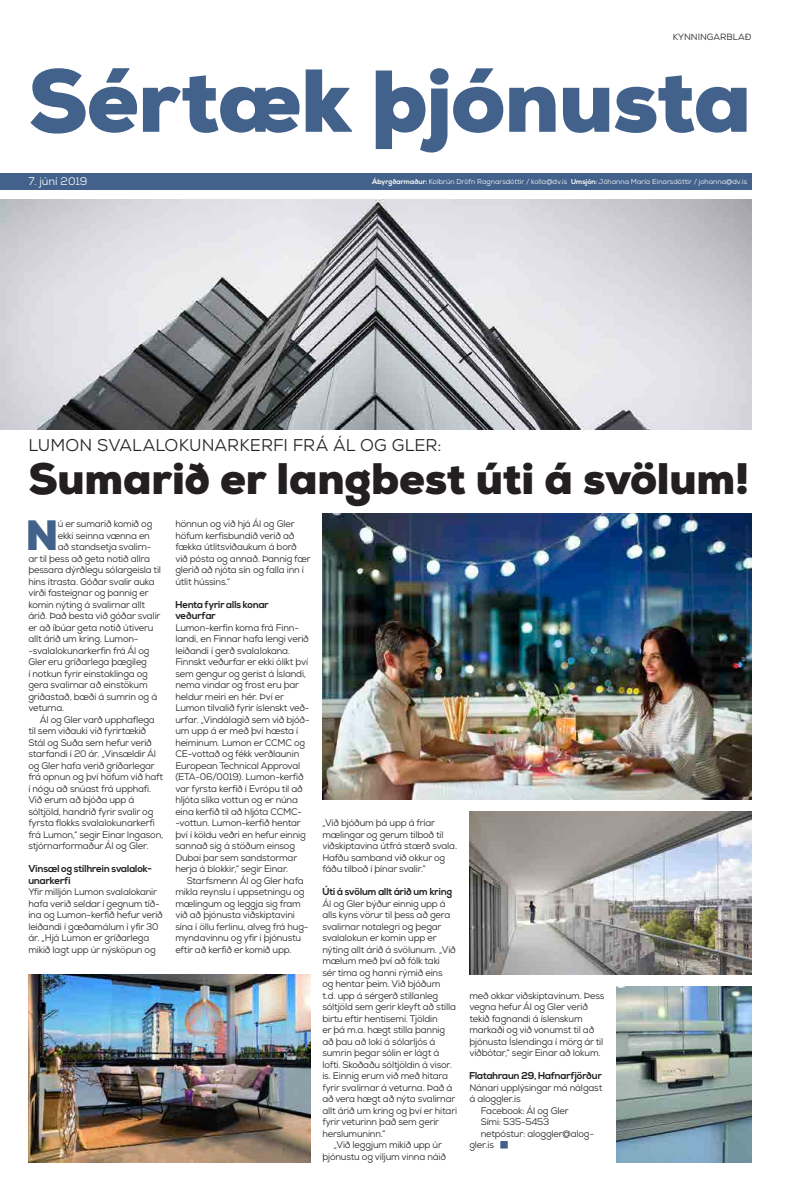
<style>
.page{position:relative;width:794px;height:1191px;background:#fff}
.page>*{position:absolute;margin:0;border:0;box-sizing:border-box;transform-origin:0 0}
.t1{font:900 89px "Nexa";letter-spacing:-.015em;color:#43628b}
.Fyrirsögn{font:900 44px "Nexa";letter-spacing:-.005em;color:#231f20}
.Upphafsstafur{font:900 42.4px "Nexa";color:#43628b}
.Yfirfyrirsögn{font:17px "Nexa";letter-spacing:.005em;color:#262324}
.t2{font:11px "Nexa";color:#fff}
.Millifyrirsögn{font:700 10px/11.5px "Nexa";letter-spacing:-.01em;color:#231f20}
.Meginmál_-_án_inndrá{font:9.5px/11.5px "Nexa";letter-spacing:-.02em;color:#231f20}
.Meginmál{font:9.5px/11.5px "Nexa";letter-spacing:-.02em;color:#231f20}
.Upphafsstafur-2{font:9.5px "Nexa";letter-spacing:-.02em;color:#231f20}
.t3{font:9px "Nexa";color:#231f20}
.t4{font:7px "Nexa";color:#fff}
.s1{font-weight:700}
.s2{color:#43628b}
</style>
<div class="page">
<div style="left:0;top:173px;width:751px;height:17px;background:#43628b"></div>
<div style="left:500px;top:1141px;width:8px;height:7px;border:2px solid #43628b"></div>
<img style="left:469px;top:811px;width:282px;height:163px">
<img style="left:28px;top:974px;width:282px;height:188px">
<img style="left:322px;top:513px;width:429px;height:286px">
<img style="left:0;top:200px;width:751px;height:229px">
<img style="left:616px;top:986px;width:135px;height:176px">
<p class="t3" style="left:672px;top:31px;width:80px">KYNNINGARBLAÐ</p>
<h1 class="t1" style="left:28px;top:44px;width:724px">Sértæk þjónusta</h1>
<p class="t2" style="left:28px;top:175px;width:61px">7. júní 2019</p>
<p class="t4" style="left:372px;top:177px;width:376px"><span class="s1">Ábyrgðarmaður:</span> Kolbrún Dröfn Ragnarsdóttir / kolla@dv.is <span class="s1">Umsjón:</span> Jóhanna María Einarsdóttir / johanna@dv.is</p>
<p class="Yfirfyrirsögn" style="left:28px;top:435px;width:415px">LUMON SVALALOKUNARKERFI FRÁ ÁL OG GLER:</p>
<p class="Fyrirsögn" style="left:28px;top:450px;width:722px">Sumarið er langbest úti á svölum!</p>
<p class="Upphafsstafur" style="left:25px;top:508px;width:35px">N</p>
<p class="Upphafsstafur-2" style="left:58px;top:518px;width:96px">ú er sumarið komið og</p>
<p class="Meginmál_-_án_inndrá" style="left:175px;top:518px;width:137px">hönnun og við hjá Ál og Gler höfum kerfisbundið verið að fækka útlitsviðaukum á borð við pósta og annað. Þannig fær glerið að njóta sín og falla inn í útlit hússins.“</p>
<p class="Millifyrirsögn" style="left:175px;top:598px;width:95px">Henta fyrir alls konar veðurfar</p>
<p class="Meginmál_-_án_inndrá" style="left:175px;top:621px;width:136px">Lumon-kerfin koma frá Finn&shy;landi, en Finnar hafa lengi verið leiðandi í gerð svalalokana.<br>Finnskt veðurfar er ekki ólíkt því sem gengur og gerist á Íslandi, nema vindar og frost eru þar heldur meiri en hér. Því er<br>Lumon tilvalið fyrir íslenskt veð&shy;urfar. „Vindálagið sem við bjóð&shy;um upp á er með því hæsta í heiminum. Lumon er CCMC og<br>CE-vottað og fékk verðlaunin<br>European Technical Approval (ETA-06/0019). Lumon-kerfið var fyrsta kerfið í Evrópu til að hljóta slíka vottun og er núna eina kerfið til að hljóta CCMC--vottun. Lumon-kerfið hentar því í köldu veðri en hefur einnig sannað sig á stöðum einsog<br>Dubai þar sem sandstormar herja á blokkir,“ segir Einar.</p>
<p class="Meginmál" style="left:175px;top:874px;width:135px;text-indent:11px">Starfsmenn Ál og Gler hafa mikla reynslu í uppsetningu og mælingum og leggja sig fram við að þjónusta viðskiptavini sína í öllu ferlinu, alveg frá hug&shy;myndavinnu og yfir í þjónustu eftir að kerfið er komið upp.</p>
<p class="Upphafsstafur-2" style="left:58px;top:529px;width:94px">ekki seinna vænna en</p>
<p class="Upphafsstafur-2" style="left:58px;top:541px;width:95px">að standsetja svalirn-</p>
<p class="Upphafsstafur-2" style="left:28px;top:552px;width:123px">ar til þess að geta notið allra</p>
<p class="Upphafsstafur-2" style="left:28px;top:564px;width:134px">þessara dýrðlegu sólargeisla til</p>
<p class="Upphafsstafur-2" style="left:28px;top:575px;width:128px">hins ítrasta. Góðar svalir auka</p>
<p class="Upphafsstafur-2" style="left:28px;top:587px;width:122px">virði fasteignar og þannig er</p>
<p class="Upphafsstafur-2" style="left:28px;top:598px;width:118px">komin nýting á svalirnar allt</p>
<p class="Upphafsstafur-2" style="left:28px;top:610px;width:134px">árið. Það besta við góðar svalir</p>
<p class="Upphafsstafur-2" style="left:28px;top:621px;width:126px">er að íbúar geta notið útiveru</p>
<p class="Upphafsstafur-2" style="left:28px;top:633px;width:112px">allt árið um kring. Lumon-</p>
<p class="Upphafsstafur-2" style="left:28px;top:644px;width:123px">-svalalokunarkerfin frá Ál og</p>
<p class="Upphafsstafur-2" style="left:28px;top:656px;width:120px">Gler eru gríðarlega þægileg</p>
<p class="Upphafsstafur-2" style="left:28px;top:667px;width:121px">í notkun fyrir einstaklinga og</p>
<p class="Upphafsstafur-2" style="left:28px;top:679px;width:121px">gera svalirnar að einstökum</p>
<p class="Upphafsstafur-2" style="left:28px;top:690px;width:130px">griðastað, bæði á sumrin og á</p>
<p class="Upphafsstafur-2" style="left:28px;top:702px;width:37px">veturna.</p>
<p class="Meginmál" style="left:28px;top:713px;width:136px;text-indent:11px">Ál og Gler varð upphaflega til sem viðauki við fyrirtækið<br>Stál og Suða sem hefur verið starfandi í 20 ár. „Vinsældir Ál og Gler hafa verið gríðarlegar frá opnun og því höfum við haft í nógu að snúast frá upphafi.<br>Við erum að bjóða upp á sóltjöld, handrið fyrir svalir og fyrsta flokks svalalokunarkerfi frá Lumon,“ segir Einar Ingason, stjórnarformaður Ál og Gler.</p>
<p class="Millifyrirsögn" style="left:28px;top:863px;width:125px">Vinsæl og stílhrein svalalok&shy;unarkerfi</p>
<p class="Meginmál_-_án_inndrá" style="left:28px;top:886px;width:136px">Yfir milljón Lumon svalalokanir hafa verið seldar í gegnum tíð&shy;ina og Lumon-kerfið hefur verið leiðandi í gæðamálum í yfir 30 ár. „Hjá Lumon er gríðarlega mikið lagt upp úr nýsköpun og</p>
<p class="Meginmál" style="left:322px;top:817px;width:136px">„Við bjóðum þá upp á fríar mælingar og gerum tilboð til viðskiptavina útfrá stærð svala.<br>Hafðu samband við okkur og fáðu tilboð í þínar svalir.“</p>
<p class="Millifyrirsögn" style="left:322px;top:886px;width:131px">Úti á svölum allt árið um kring</p>
<p class="Meginmál_-_án_inndrá" style="left:322px;top:897px;width:136px">Ál og Gler býður einnig upp á alls kyns vörur til þess að gera svalirnar notalegri og þegar svalalokun er komin upp er nýting allt árið á svölunum. „Við mælum með því að fólk taki<br>sér tíma og hanni rýmið eins<br>og hentar þeim. Við bjóðum<br>t.d. upp á sérgerð stillanleg sóltjöld sem gerir kleyft að stilla birtu eftir hentisemi. Tjöldin<br>er þá m.a. hægt stilla þannig að þau að loki á sólarljós á sumrin þegar sólin er lágt á lofti. Skoðaðu sóltjöldin á visor. is. Einnig erum við með hitara fyrir svalirnar á veturna. Það á að vera hægt að nýta svalirnar allt árið um kring og því er hitari fyrir veturinn það sem gerir herslumuninn.“</p>
<p class="Meginmál" style="left:322px;top:1139px;width:125px;text-indent:11px">„Við leggjum mikið upp úr þjónustu og viljum vinna náið</p>
<p class="Meginmál" style="left:469px;top:989px;width:136px">með okkar viðskiptavinum. Þess vegna hefur Ál og Gler verið tekið fagnandi á íslenskum markaði og við vonumst til að þjónusta Íslendinga í mörg ár til viðbótar,“ segir Einar að lokum.</p>
<p class="Millifyrirsögn" style="left:469px;top:1070px;width:134px">Flatahraun 29, Hafnarfjörður</p>
<p class="Meginmál_-_án_inndrá" style="left:469px;top:1081px;width:134px">Nánari upplýsingar má nálgast á aloggler.is</p>
<p class="Meginmál" style="left:481px;top:1104px;width:89px">Facebook: Ál og Gler</p>
<p class="Meginmál" style="left:481px;top:1116px;width:70px">Sími: 535-5453</p>
<p class="Meginmál" style="left:469px;top:1127px;width:126px;text-indent:11px">netpóstur: aloggler@alog&shy;gler.is <span class="s2">■</span></p>
</div>
